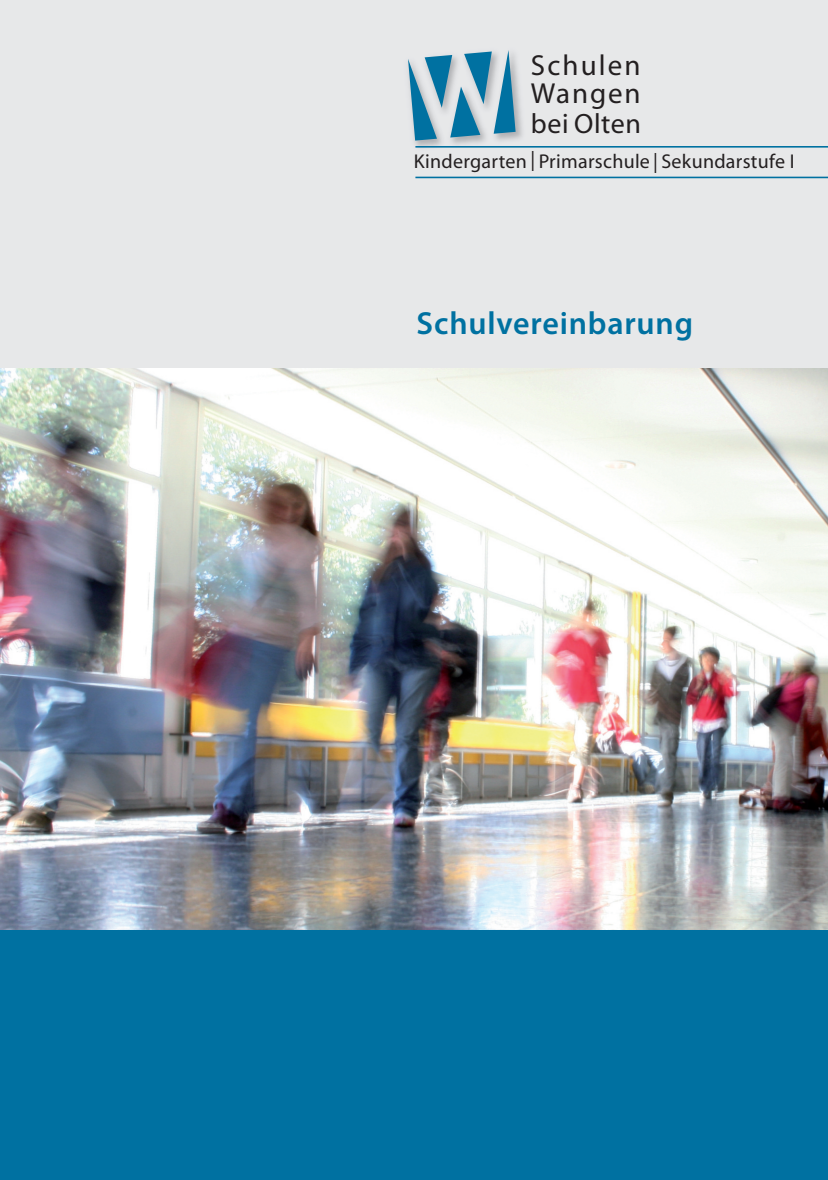
<style>
.page{position:relative;width:828px;height:1180px;background:#fff}
.page>*{position:absolute;margin:0;border:0;box-sizing:border-box;transform-origin:0 0}
.t1{font:600 32px "Myriad Pro";letter-spacing:.025em;color:#0071a1}
.t2{font:29px/28px "Myriad";letter-spacing:.075em;color:#231f20}
.t3{font:28px "Myriad";letter-spacing:.02em;color:#231f20}
.t4{font:20px "Myriad";letter-spacing:.015em;color:#231f20}
</style>
<div class="page">
<div style="left:0;top:0;width:828px;height:1179px;background:#e7e8e9"></div>
<img style="left:0;top:369px;width:828px;height:561px">
<img style="left:414px;top:59px;width:108px;height:87px">
<svg style="left:408px;top:50px;width:107px;height:91px"></svg>
<hr style="left:415px;top:146px;width:413px;height:2px;background:#0071a1">
<hr style="left:415px;top:177px;width:413px;height:1px;background:#0071a1">
<div style="left:0;top:930px;width:828px;height:249px;background:#0071a1"></div>
<h2 class="t2" style="left:531px;top:53px;width:111px">Schulen<br>Wangen</h2>
<h3 class="t3" style="left:531px;top:113px;width:112px">bei Olten</h3>
<p class="t4" style="left:414px;top:154px;width:382px">Kindergarten | Primarschule | Sekundarstufe I</p>
<h1 class="t1" style="left:416px;top:311px;width:278px">Schulvereinbarung</h1>
</div>
